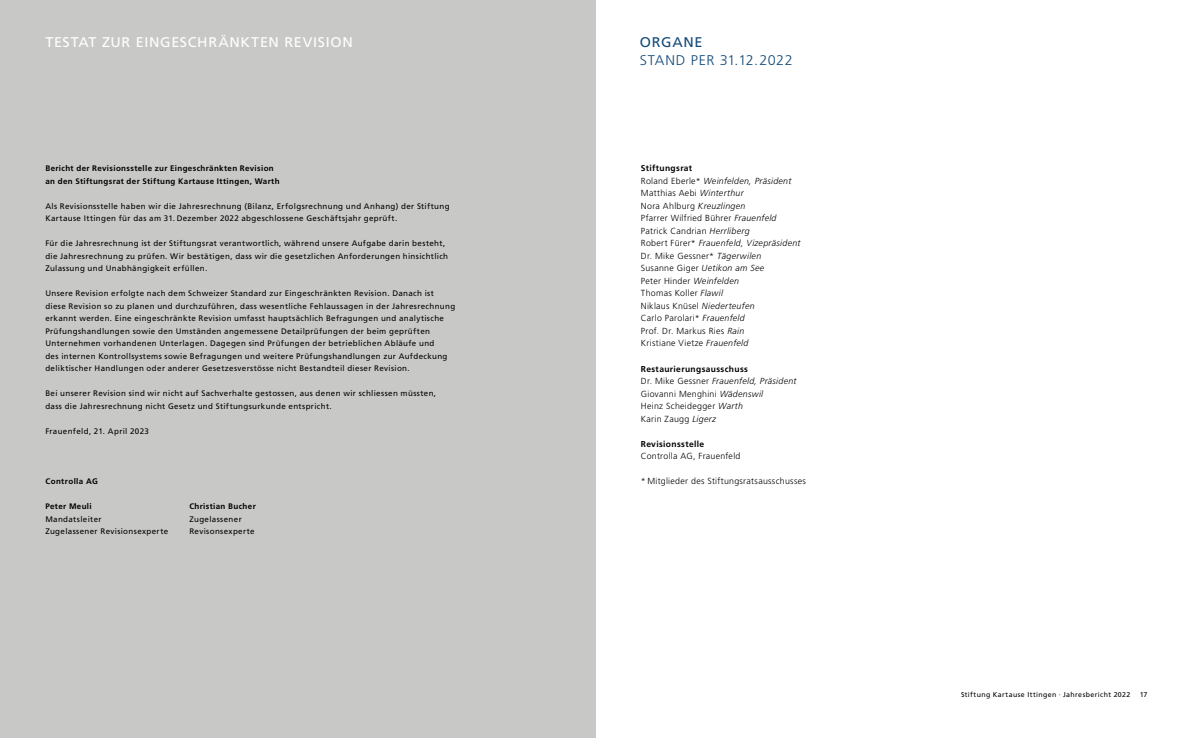
<style>
.page{position:relative;width:1191px;height:738px;background:#fff}
.page>*{position:absolute;margin:0;border:0;box-sizing:border-box;transform-origin:0 0}
.t1{font:14px "Frutiger LT Pro";letter-spacing:.05em;color:#fff}
.t2{font:300 14px "Frutiger LT Pro";letter-spacing:.03em;color:#144b7a}
.t3{font:14px "Frutiger LT Pro";letter-spacing:.05em;color:#144b7a}
.t4{font:300 8.8px/12.5px "Frutiger LT Pro";letter-spacing:.035em;color:#000}
.t5{font:700 8.5px "Frutiger LT Pro";letter-spacing:.04em;color:#000}
.t6{font:8px/12.5px "Frutiger LT Pro";letter-spacing:.04em;color:#000}
.t7{font:700 8px/12.5px "Frutiger LT Pro";letter-spacing:.045em;color:#000}
.t8{font:7px "Frutiger LT Pro";letter-spacing:.055em;color:#000}
.s1{font-style:italic}
</style>
<div class="page">
<div style="left:0;top:0;width:595px;height:737px;background:#c8c8c7"></div>
<h1 class="t1" style="left:45px;top:34px;width:309px">TESTAT ZUR EINGESCHRÄNKTEN REVISION</h1>
<p class="t7" style="left:45px;top:162px;width:236px">Bericht der Revisionsstelle zur Eingeschränkten Revision an den Stiftungsrat der Stiftung Kartause Ittingen, Warth</p>
<p class="t6" style="left:45px;top:200px;width:406px">Als Revisionsstelle haben wir die Jahresrechnung (Bilanz, Erfolgsrechnung und Anhang) der Stiftung<br>Kartause Ittingen für das am 31. Dezember 2022 abgeschlossene Geschäftsjahr geprüft.</p>
<p class="t6" style="left:45px;top:237px;width:404px">Für die Jahresrechnung ist der Stiftungsrat verantwortlich, während unsere Aufgabe darin besteht, die Jahresrechnung zu prüfen. Wir bestätigen, dass wir die gesetzlichen Anforderungen hinsichtlich<br>Zulassung und Unabhängigkeit erfüllen.</p>
<p class="t6" style="left:45px;top:287px;width:411px">Unsere Revision erfolgte nach dem Schweizer Standard zur Eingeschränkten Revision. Danach ist diese Revision so zu planen und durchzuführen, dass wesentliche Fehlaussagen in der Jahresrechnung erkannt werden. Eine eingeschränkte Revision umfasst hauptsächlich Befragungen und analytische Prüfungshandlungen sowie den Umständen angemessene Detailprüfungen der beim geprüften Unternehmen vorhandenen Unterlagen. Dagegen sind Prüfungen der betrieblichen Abläufe und<br>des internen Kontrollsystems sowie Befragungen und weitere Prüfungshandlungen zur Aufdeckung deliktischer Handlungen oder anderer Gesetzesverstösse nicht Bestandteil dieser Revision.</p>
<p class="t6" style="left:45px;top:387px;width:392px">Bei unserer Revision sind wir nicht auf Sachverhalte gestossen, aus denen wir schliessen müssten, dass die Jahresrechnung nicht Gesetz und Stiftungsurkunde entspricht.</p>
<p class="t6" style="left:45px;top:424px;width:105px">Frauenfeld, 21. April 2023</p>
<p class="t7" style="left:45px;top:474px;width:54px">Controlla AG</p>
<p class="t7" style="left:45px;top:499px;width:48px">Peter Meuli</p>
<p class="t7" style="left:189px;top:499px;width:68px">Christian Bucher</p>
<p class="t6" style="left:45px;top:512px;width:58px">Mandatsleiter</p>
<p class="t6" style="left:189px;top:512px;width:54px">Zugelassener</p>
<p class="t6" style="left:45px;top:524px;width:124px">Zugelassener Revisionsexperte</p>
<p class="t6" style="left:189px;top:524px;width:67px">Revisonsexperte</p>
<h1 class="t3" style="left:640px;top:34px;width:64px">ORGANE</h1>
<h1 class="t2" style="left:640px;top:52px;width:154px">STAND PER 31.12.2022</h1>
<p class="t5" style="left:641px;top:163px;width:53px">Stiftungsrat</p>
<p class="t4" style="left:641px;top:174px;width:161px">Roland Eberle* <span class="s1">Weinfelden, Präsident<br></span>Matthias Aebi <span class="s1">Winterthur<br></span>Nora Ahlburg <span class="s1">Kreuzlingen<br></span>Pfarrer Wilfried Bührer <span class="s1">Frauenfeld<br></span>Patrick Candrian <span class="s1">Herrliberg<br></span>Robert Fürer* <span class="s1">Frauenfeld, Vizepräsident<br></span>Dr. Mike Gessner* <span class="s1">Tägerwilen<br></span>Susanne Giger <span class="s1">Uetikon am See<br></span>Peter Hinder <span class="s1">Weinfelden<br></span>Thomas Koller <span class="s1">Flawil<br></span>Niklaus Knüsel <span class="s1">Niederteufen<br></span>Carlo Parolari* <span class="s1">Frauenfeld<br></span>Prof. Dr. Markus Ries <span class="s1">Rain<br></span>Kristiane Vietze <span class="s1">Frauenfeld</span></p>
<p class="t5" style="left:641px;top:363px;width:109px">Restaurierungsausschuss</p>
<p class="t4" style="left:641px;top:374px;width:157px">Dr. Mike Gessner <span class="s1">Frauenfeld, Präsident<br></span>Giovanni Menghini <span class="s1">Wädenswil<br></span>Heinz Scheidegger <span class="s1">Warth<br></span>Karin Zaugg <span class="s1">Ligerz</span></p>
<p class="t5" style="left:641px;top:438px;width:65px">Revisionsstelle</p>
<p class="t4" style="left:641px;top:449px;width:101px">Controlla AG, Frauenfeld</p>
<p class="t4" style="left:641px;top:474px;width:167px">* Mitglieder des Stiftungsratsausschusses</p>
<p class="t8" style="left:961px;top:689px;width:171px">Stiftung Kartause Ittingen · Jahresbericht 2022</p>
<p class="t8" style="left:1139px;top:689px;width:9px">17</p>
</div>
